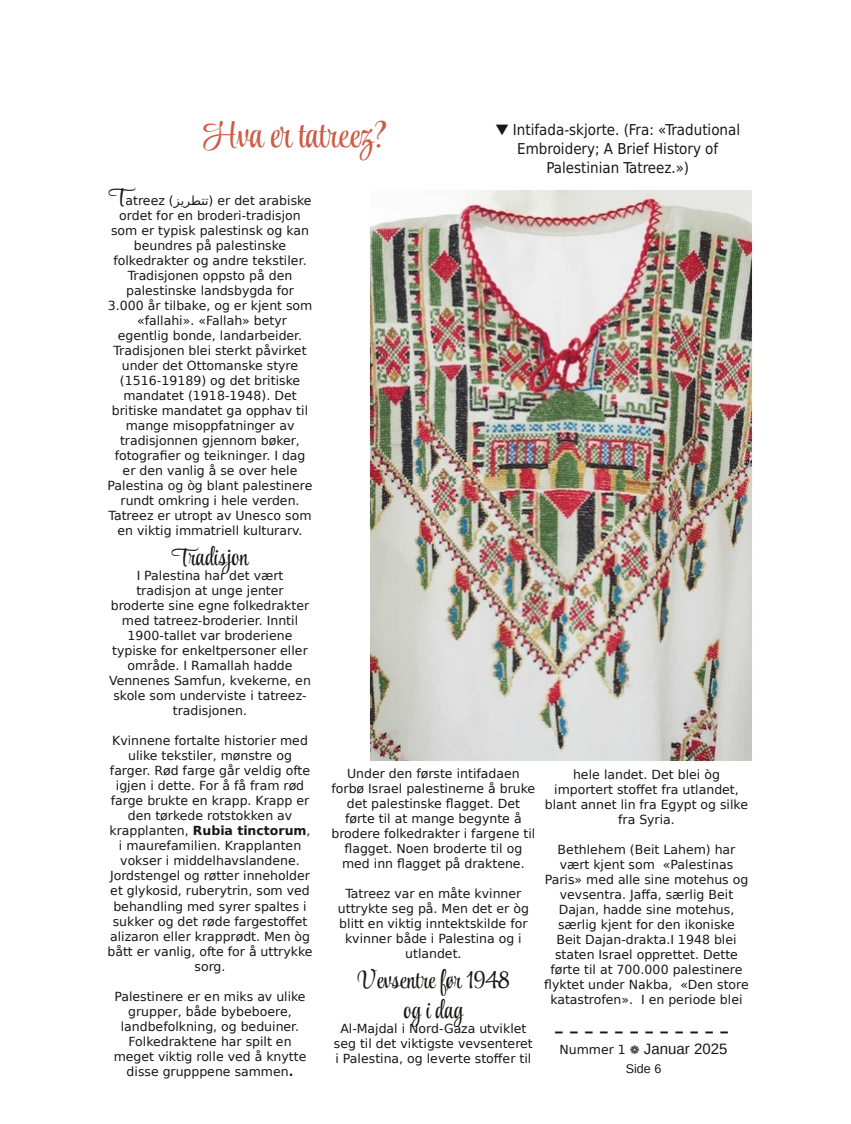
<style>
.page{position:relative;width:851px;height:1124px;background:#fff}
.page>*{position:absolute;margin:0;border:0;box-sizing:border-box;transform-origin:0 0}
.t1{font:37.5px "Style Script";color:#cd5b45}
.t2{font:25px/30px "Style Script";color:#181715;text-align:center}
.t3{font:15px/18.8px "DejaVu Sans Condensed";color:#181715;text-align:center}
.t4{font:15px "Liberation Sans";color:#181715}
.t5{font:12.5px/15px "DejaVu Sans";color:#181715;text-align:center}
.t6{font:12.5px "Liberation Sans";color:#181715}
.s1{font-family:"D050000 L"}
.s2{font-family:"Style Script";font-size:25px}
.s3{font-weight:700}
.s4{font-family:"DejaVu Sans";font-size:12.5px}
.s5{font-family:"D050000 L";font-size:12.5px}
</style>
<div class="page">
<img style="left:369px;top:190px;width:384px;height:572px">
<h1 class="t1" style="left:205px;top:112px;width:183px">Hva er tatreez?</h1>
<p class="t3" style="left:495px;top:121px;width:246px"><span class="s1">t</span> Intifada-skjorte. (Fra: «Tradutional<br>Embroidery; A Brief History of<br>Palestinian Tatreez.»)</p>
<p class="t5" style="left:107px;top:193px;width:206px"><span class="s2">T</span>atreez ( طريز تت ( er det arabiske ordet for en broderi-tradisjon som er typisk palestinsk og kan beundres på palestinske folkedrakter og andre tekstiler.<br>Tradisjonen oppsto på den palestinske landsbygda for<br>3.000 år tilbake, og er kjent som «fallahi». «Fallah» betyr<br>egentlig bonde, landarbeider.<br>Tradisjonen blei sterkt påvirket under det Ottomanske styre (1516-19189) og det britiske mandatet (1918-1948). Det britiske mandatet ga opphav til mange misoppfatninger av tradisjonnen gjennom bøker, fotografier og teikninger. I dag er den vanlig å se over hele<br>Palestina og òg blant palestinere rundt omkring i hele verden.<br>Tatreez er utropt av Unesco som en viktig immatriell kulturarv.</p>
<h2 class="t2" style="left:171px;top:541px;width:78px">Tradisjon</h2>
<p class="t5" style="left:109px;top:568px;width:203px">I Palestina har det vært tradisjon at unge jenter broderte sine egne folkedrakter med tatreez-broderier. Inntil<br>1900-tallet var broderiene typiske for enkeltpersoner eller område. I Ramallah hadde<br>Vennenes Samfun, kvekerne, en skole som underviste i tatreez&shy;tradisjonen.</p>
<p class="t5" style="left:107px;top:733px;width:206px">Kvinnene fortalte historier med ulike tekstiler, mønstre og farger. Rød farge går veldig ofte igjen i dette. For å få fram rød farge brukte en krapp. Krapp er den tørkede rotstokken av krapplanten, <span class="s3">Rubia tinctorum</span>, i maurefamilien. Krapplanten vokser i middelhavslandene.<br>Jordstengel og røtter inneholder et glykosid, ruberytrin, som ved behandling med syrer spaltes i sukker og det røde fargestoffet alizaron eller krapprødt. Men òg bått er vanlig, ofte for å uttrykke sorg.</p>
<p class="t5" style="left:114px;top:988px;width:194px">Palestinere er en miks av ulike grupper, både bybeboere, landbefolkning, og beduiner.<br>Folkedraktene har spilt en meget viktig rolle ved å knytte disse grupppene sammen<span class="s3">.</span></p>
<p class="t5" style="left:331px;top:766px;width:205px">Under den første intifadaen forbø Israel palestinerne å bruke det palestinske flagget. Det førte til at mange begynte å brodere folkedrakter i fargene til flagget. Noen broderte til og med inn flagget på draktene.</p>
<p class="t5" style="left:338px;top:886px;width:192px">Tatreez var en måte kvinner uttrykte seg på. Men det er òg blitt en viktig inntektskilde for kvinner både i Palestina og i utlandet.</p>
<h2 class="t2" style="left:357px;top:964px;width:153px">Vevsentre før 1948 ogi dag</h2>
<p class="t5" style="left:334px;top:1021px;width:200px">Al-Majdal i Nord-Gaza utviklet seg til det viktigste vevsenteret i Palestina, og leverte stoffer til</p>
<p class="t5" style="left:545px;top:766px;width:205px">hele landet. Det blei òg importert stoffet fra utlandet, blant annet lin fra Egypt og silke fra Syria.</p>
<p class="t5" style="left:544px;top:841px;width:206px">Bethlehem (Beit Lahem) har vært kjent som «Palestinas<br>Paris» med alle sine motehus og vevsentra. Jaffa, særlig Beit<br>Dajan, hadde sine motehus, særlig kjent for den ikoniske<br>Beit Dajan-drakta.I 1948 blei staten Israel opprettet. Dette førte til at 700.000 palestinere flyktet under Nakba, «Den store katastrofen». I en periode blei</p>
<p class="t4" style="left:559px;top:1040px;width:169px"><span class="s4">Nummer 1</span> <span class="s5">a</span> Januar 2025</p>
<p class="t6" style="left:625px;top:1061px;width:37px">Side 6</p>
</div>
